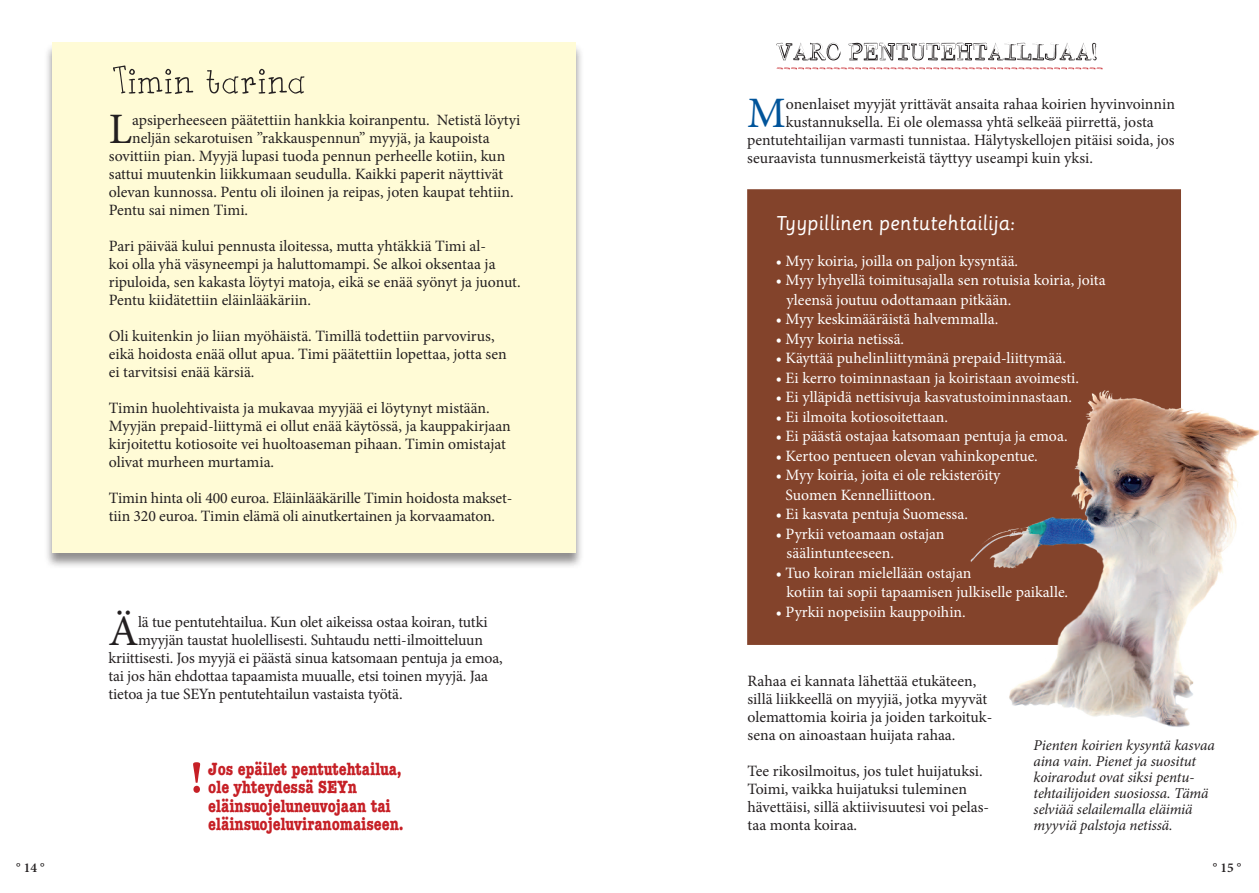
<style>
.page{position:relative;width:1259px;height:893px;background:#fff}
.page>*{position:absolute;margin:0;border:0;box-sizing:border-box;transform-origin:0 0}
.LEIPIS{font:43.5px "Minion Pro";color:#231f20}
.LEIPIS-2{font:43.5px "Minion Pro";color:#01549a}
.LEIPIS-3{font:19.5px "Sassoon Primary";color:#fff}
.LEIPIS-4{font:700 condensed 18.3px "American Typewriter";color:#c62026}
.LEIPIS-5{font:15.75px/18px "Minion Pro";letter-spacing:-.005em;color:#231f20}
.LEIPIS-6{font:15.75px "Minion Pro";color:#fff}
.kuvateksti{font:italic 15px/16px "Minion Pro";letter-spacing:-.005em;color:#231f20}
.t1{font:600 13.5px "Minion Pro";color:#231f20}
</style>
<div class="page">
<div style="left:44px;top:43px;width:540px;height:527px;background:#231f20;opacity:.5"></div>
<div style="left:52px;top:43px;width:524px;height:510px;background:#fffbd6"></div>
<svg style="left:113px;top:65px;width:191px;height:29px"></svg>
<div style="left:747px;top:189px;width:434px;height:456px;background:#83432b"></div>
<svg style="left:776px;top:43px;width:320px;height:17px"></svg>
<svg style="left:776px;top:68px;width:326px;height:1px"></svg>
<svg style="left:193px;top:762px;width:7px;height:31px"></svg>
<img style="left:967px;top:377px;width:292px;height:350px">
<p class="LEIPIS" style="left:109px;top:100px;width:25px">L</p>
<p class="LEIPIS-5" style="left:132px;top:111px;width:389px">apsiperheeseen päätettiin hankkia koiranpentu. Netistä löytyi</p>
<p class="LEIPIS-5" style="left:132px;top:129px;width:359px">neljän sekarotuisen ”rakkauspennun” myyjä, ja kaupoista</p>
<p class="LEIPIS-5" style="left:109px;top:147px;width:398px">sovittiin pian. Myyjä lupasi tuoda pennun perheelle kotiin, kun</p>
<p class="LEIPIS-5" style="left:109px;top:165px;width:396px">sattui muutenkin liikkumaan seudulla. Kaikki paperit näyttivät</p>
<p class="LEIPIS-5" style="left:109px;top:183px;width:406px">olevan kunnossa. Pentu oli iloinen ja reipas, joten kaupat tehtiin.</p>
<p class="LEIPIS-5" style="left:109px;top:201px;width:141px">Pentu sai nimen Timi.</p>
<p class="LEIPIS-5" style="left:109px;top:237px;width:413px">Pari päivää kului pennusta iloitessa, mutta yhtäkkiä Timi al-<br>koi olla yhä väsyneempi ja haluttomampi. Se alkoi oksentaa ja ripuloida, sen kakasta löytyi matoja, eikä se enää syönyt ja juonut.<br>Pentu kiidätettiin eläinlääkäriin.</p>
<p class="LEIPIS-5" style="left:109px;top:327px;width:399px">Oli kuitenkin jo liian myöhäistä. Timillä todettiin parvovirus, eikä hoidosta enää ollut apua. Timi päätettiin lopettaa, jotta sen</p>
<p class="LEIPIS-5" style="left:109px;top:363px;width:147px">ei tarvitsisi enää kärsiä.</p>
<p class="LEIPIS-5" style="left:109px;top:399px;width:403px">Timin huolehtivaista ja mukavaa myyjää ei löytynyt mistään.<br>Myyjän prepaid-liittymä ei ollut enää käytössä, ja kauppakirjaan kirjoitettu kotiosoite vei huoltoaseman pihaan. Timin omistajat olivat murheen murtamia.</p>
<p class="LEIPIS-5" style="left:109px;top:489px;width:405px">Timin hinta oli 400 euroa. Eläinlääkärille Timin hoidosta makset&shy;tiin 320 euroa. Timin elämä oli ainutkertainen ja korvaamaton.</p>
<p class="LEIPIS" style="left:108px;top:602px;width:32px">Ä</p>
<p class="LEIPIS-5" style="left:138px;top:613px;width:351px">lä tue pentutehtailua. Kun olet aikeissa ostaa koiran, tutki myyjän taustat huolellisesti. Suhtaudu netti-ilmoitteluun</p>
<p class="LEIPIS-5" style="left:108px;top:649px;width:396px">kriittisesti. Jos myyjä ei päästä sinua katsomaan pentuja ja emoa, tai jos hän ehdottaa tapaamista muualle, etsi toinen myyjä. Jaa tietoa ja tue SEYn pentutehtailun vastaista työtä.</p>
<p class="LEIPIS-4" style="left:208px;top:754px;width:195px">Jos epäilet pentutehtailua,</p>
<p class="LEIPIS-4" style="left:208px;top:772px;width:150px">ole yhteydessä SEYn</p>
<p class="LEIPIS-4" style="left:208px;top:791px;width:184px">eläinsuojeluneuvojaan tai</p>
<p class="LEIPIS-4" style="left:208px;top:809px;width:197px">eläinsuojeluviranomaiseen.</p>
<p class="LEIPIS-2" style="left:747px;top:84px;width:40px">M</p>
<p class="LEIPIS-5" style="left:786px;top:95px;width:390px">onenlaiset myyjät yrittävät ansaita rahaa koirien hyvinvoinnin</p>
<p class="LEIPIS-5" style="left:786px;top:113px;width:369px">kustannuksella. Ei ole olemassa yhtä selkeää piirrettä, josta</p>
<p class="LEIPIS-5" style="left:747px;top:131px;width:429px">pentutehtailijan varmasti tunnistaa. Hälytyskellojen pitäisi soida, jos</p>
<p class="LEIPIS-5" style="left:747px;top:149px;width:347px">seuraavista tunnusmerkeistä täyttyy useampi kuin yksi.</p>
<p class="LEIPIS-3" style="left:776px;top:212px;width:241px">Tyypillinen pentutehtailija:</p>
<p class="LEIPIS-6" style="left:776px;top:250px;width:244px">• Myy koiria, joilla on paljon kysyntää.</p>
<p class="LEIPIS-6" style="left:776px;top:270px;width:331px">• Myy lyhyellä toimitusajalla sen rotuisia koiria, joita</p>
<p class="LEIPIS-6" style="left:786px;top:289px;width:226px">yleensä joutuu odottamaan pitkään.</p>
<p class="LEIPIS-6" style="left:776px;top:309px;width:224px">• Myy keskimääräistä halvemmalla.</p>
<p class="LEIPIS-6" style="left:776px;top:328px;width:130px">• Myy koiria netissä.</p>
<p class="LEIPIS-6" style="left:776px;top:348px;width:291px">• Käyttää puhelinliittymänä prepaid-liittymää.</p>
<p class="LEIPIS-6" style="left:776px;top:367px;width:305px">• Ei kerro toiminnastaan ja koiristaan avoimesti.</p>
<p class="LEIPIS-6" style="left:776px;top:387px;width:297px">• Ei ylläpidä nettisivuja kasvatustoiminnastaan.</p>
<p class="LEIPIS-6" style="left:776px;top:406px;width:174px">• Ei ilmoita kotiosoitettaan.</p>
<p class="LEIPIS-6" style="left:776px;top:426px;width:293px">• Ei päästä ostajaa katsomaan pentuja ja emoa.</p>
<p class="LEIPIS-6" style="left:776px;top:445px;width:263px">• Kertoo pentueen olevan vahinkopentue.</p>
<p class="LEIPIS-6" style="left:776px;top:465px;width:226px">• Myy koiria, joita ei ole rekisteröity</p>
<p class="LEIPIS-6" style="left:785px;top:484px;width:151px">Suomen Kennelliittoon.</p>
<p class="LEIPIS-6" style="left:776px;top:504px;width:194px">• Ei kasvata pentuja Suomessa.</p>
<p class="LEIPIS-6" style="left:776px;top:523px;width:170px">• Pyrkii vetoamaan ostajan</p>
<p class="LEIPIS-6" style="left:786px;top:543px;width:109px">säälintunteeseen.</p>
<p class="LEIPIS-6" style="left:776px;top:562px;width:197px">• Tuo koiran mielellään ostajan</p>
<p class="LEIPIS-6" style="left:786px;top:582px;width:283px">kotiin tai sopii tapaamisen julkiselle paikalle.</p>
<p class="LEIPIS-6" style="left:776px;top:601px;width:191px">• Pyrkii nopeisiin kauppoihin.</p>
<p class="LEIPIS-5" style="left:747px;top:672px;width:230px">Rahaa ei kannata lähettää etukäteen,</p>
<p class="LEIPIS-5" style="left:747px;top:690px;width:241px">sillä liikkeellä on myyjiä, jotka myyvät</p>
<p class="LEIPIS-5" style="left:747px;top:708px;width:246px">olemattomia koiria ja joiden tarkoituk-</p>
<p class="LEIPIS-5" style="left:747px;top:726px;width:209px">sena on ainoastaan huijata rahaa.</p>
<p class="LEIPIS-5" style="left:747px;top:762px;width:237px">Tee rikosilmoitus, jos tulet huijatuksi.</p>
<p class="LEIPIS-5" style="left:747px;top:780px;width:221px">Toimi, vaikka huijatuksi tuleminen</p>
<p class="LEIPIS-5" style="left:747px;top:798px;width:243px">hävettäisi, sillä aktiivisuutesi voi pelas-</p>
<p class="LEIPIS-5" style="left:747px;top:816px;width:111px">taa monta koiraa.</p>
<p class="kuvateksti" style="left:1033px;top:737px;width:183px">Pienten koirien kysyntä kasvaa aina vain. Pienet ja suositut koirarodut ovat siksi pentu&shy;tehtailijoiden suosiossa. Tämä selviää selailemalla eläimiä myyviä palstoja netissä.</p>
<p class="t1" style="left:16px;top:859px;width:30px">° 14 °</p>
<p class="t1" style="left:1213px;top:859px;width:30px">° 15 °</p>
</div>
